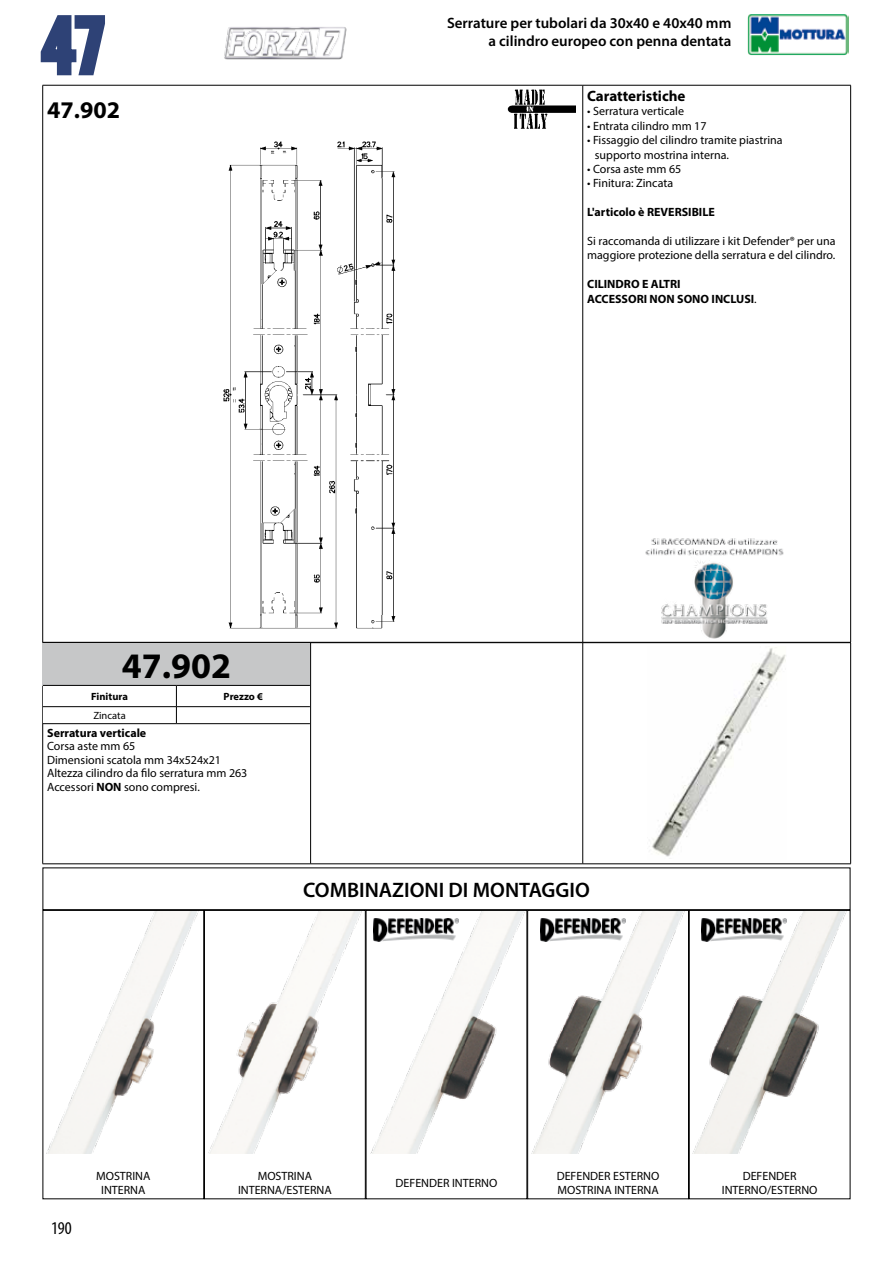
<style>
.page{position:relative;width:893px;height:1263px;background:#fff}
.page>*{position:absolute;margin:0;border:0;box-sizing:border-box;transform-origin:0 0}
.t1{font:75px "Trade Gothic Bold Cond Twenty";color:#2e4276}
.t2{font:700 36px "Myriad Pro";color:#000}
.t3{font:700 24px "Myriad Pro";color:#000}
.t4{font:600 21px "Myriad Pro";color:#000}
.t5{font:condensed 18px "Myriad Pro";color:#000}
.t6{font:600 15px/18px "Myriad Pro";color:#000;text-align:right}
.t7{font:700 15px "Myriad Pro";color:#000}
.t8{font:12px/14.4px "Myriad Pro";color:#000}
.t9{font:700 12px/14.4px "Myriad Pro";color:#000}
.t10{font:700 10.5px "Myriad Pro";color:#000}
.t11{font:10.5px "Myriad Pro";color:#000}
.s1{font-weight:400}
.s2{font-weight:700}
</style>
<div class="page">
<img style="left:747px;top:14px;width:101px;height:41px">
<svg style="left:40px;top:15px;width:65px;height:61px"></svg>
<hr style="left:43px;top:85px;width:540px;height:1px;background:#000">
<hr style="left:42px;top:85px;width:1px;height:557px;background:#000">
<hr style="left:583px;top:85px;width:268px;height:1px;background:#000">
<hr style="left:582px;top:85px;width:1px;height:557px;background:#000">
<hr style="left:850px;top:85px;width:1px;height:557px;background:#000">
<img style="left:507px;top:89px;width:69px;height:40px">
<img style="left:223px;top:141px;width:173px;height:488px">
<img style="left:645px;top:538px;width:139px;height:101px">
<img style="left:224px;top:27px;width:123px;height:33px">
<hr style="left:583px;top:642px;width:268px;height:1px;background:#000">
<hr style="left:850px;top:643px;width:1px;height:221px;background:#000">
<hr style="left:583px;top:863px;width:268px;height:1px;background:#000">
<hr style="left:43px;top:642px;width:268px;height:1px;background:#000">
<hr style="left:42px;top:643px;width:1px;height:221px;background:#000">
<hr style="left:43px;top:863px;width:268px;height:1px;background:#000">
<hr style="left:311px;top:642px;width:272px;height:1px;background:#000">
<hr style="left:310px;top:643px;width:1px;height:221px;background:#000">
<hr style="left:582px;top:643px;width:1px;height:221px;background:#000">
<hr style="left:311px;top:863px;width:272px;height:1px;background:#000">
<div style="left:43px;top:643px;width:267px;height:42px;background:#c6c7c8"></div>
<svg style="left:43px;top:685px;width:267px;height:38px"></svg>
<hr style="left:43px;top:723px;width:133px;height:1px;background:#000">
<hr style="left:176px;top:723px;width:134px;height:1px;background:#000">
<img style="left:652px;top:647px;width:134px;height:210px">
<img style="left:46px;top:912px;width:800px;height:241px">
<div style="left:43px;top:910px;width:161px;height:289px;border:1px solid #000"></div>
<div style="left:43px;top:867px;width:807px;height:43px;border:1px solid #000"></div>
<div style="left:204px;top:910px;width:162px;height:289px;border:1px solid #000"></div>
<div style="left:527px;top:910px;width:162px;height:289px;border:1px solid #000"></div>
<img style="left:373px;top:918px;width:85px;height:23px">
<img style="left:540px;top:918px;width:85px;height:23px">
<img style="left:702px;top:918px;width:85px;height:23px">
<h1 class="t1" style="left:43px;top:0;width:66px">47</h1>
<h3 class="t3" style="left:47px;top:94px;width:74px">47.902</h3>
<p class="t6" style="left:447px;top:14px;width:286px">Serrature per tubolari da 30x40 e 40x40 mm a cilindro europeo con penna dentata</p>
<p class="t7" style="left:587px;top:86px;width:100px">Caratteristiche</p>
<p class="t8" style="left:587px;top:104px;width:98px">• Serratura verticale</p>
<p class="t8" style="left:587px;top:118px;width:121px">• Entrata cilindro mm 17</p>
<p class="t8" style="left:595px;top:133px;width:189px;text-indent:-8px">• Fissaggio del cilindro tramite piastrina supporto mostrina interna.</p>
<p class="t8" style="left:587px;top:162px;width:96px">• Corsa aste mm 65</p>
<p class="t8" style="left:587px;top:176px;width:87px">• Finitura: Zincata</p>
<p class="t9" style="left:587px;top:204px;width:129px">L'articolo è REVERSIBILE</p>
<p class="t8" style="left:587px;top:234px;width:250px">Si raccomanda di utilizzare i kit Defender® per una maggiore protezione della serratura e del cilindro.</p>
<p class="t9" style="left:587px;top:276px;width:171px">CILINDRO E ALTRI<br>ACCESSORI NON SONO INCLUSI<span class="s1">.</span></p>
<h2 class="t2" style="left:122px;top:642px;width:111px">47.902</h2>
<p class="t10" style="left:91px;top:690px;width:38px">Finitura</p>
<p class="t10" style="left:224px;top:690px;width:41px">Prezzo €</p>
<p class="t11" style="left:93px;top:709px;width:34px">Zincata</p>
<p class="t9" style="left:47px;top:725px;width:101px">Serratura verticale</p>
<p class="t8" style="left:47px;top:739px;width:202px;line-height:13.5px">Corsa aste mm 65<br>Dimensioni scatola mm 34x524x21<br>Altezza cilindro da filo serratura mm 263<br>Accessori <span class="s2">NON</span> sono compresi.</p>
<h3 class="t4" style="left:303px;top:876px;width:288px">COMBINAZIONI DI MONTAGGIO</h3>
<h3 class="t5" style="left:51px;top:1217px;width:22px">190</h3>
<p class="t8" style="left:96px;top:1168px;width:56px;text-align:center">MOSTRINA<br>INTERNA</p>
<p class="t8" style="left:238px;top:1168px;width:95px;text-align:center">MOSTRINA<br>INTERNA/ESTERNA</p>
<p class="t8" style="left:396px;top:1175px;width:103px">DEFENDER INTERNO</p>
<p class="t8" style="left:557px;top:1168px;width:104px">DEFENDER ESTERNO<br>MOSTRINA INTERNA</p>
<p class="t8" style="left:722px;top:1168px;width:97px;text-align:center">DEFENDER<br>INTERNO/ESTERNO</p>
</div>
